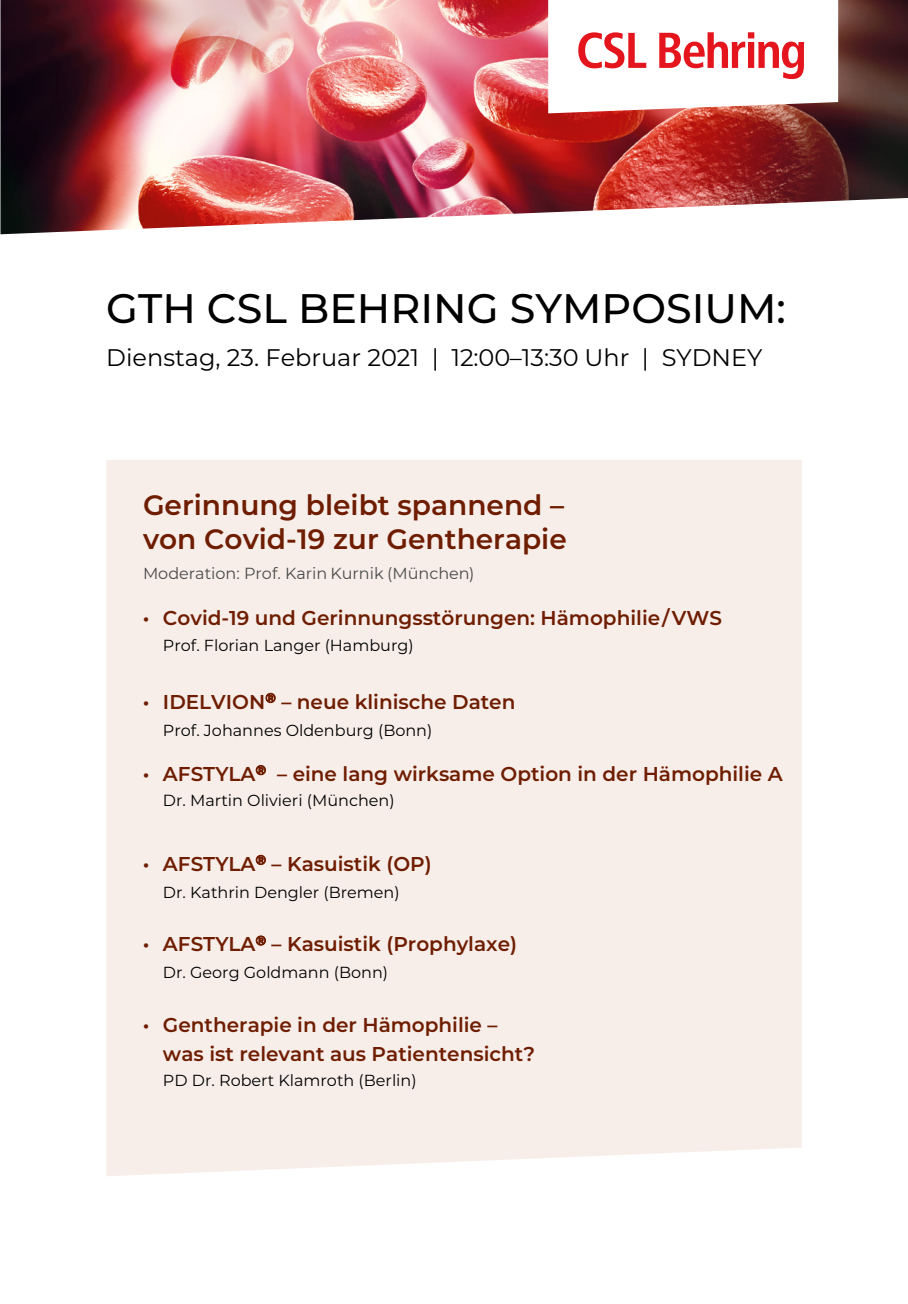
<style>
.page{position:relative;width:908px;height:1304px;background:#fff}
.page>*{position:absolute;margin:0;border:0;box-sizing:border-box;transform-origin:0 0}
.t1{font:500 41.2px "Montserrat";color:#000}
.t2{font:600 28px/33.6px "Montserrat";color:#6f1d00}
.t3{font:24px "Montserrat";color:#000}
.t4{font:600 20px/29.2px "Montserrat";color:#6f1d00}
.t5{font:16px "Montserrat";color:#000}
.t6{font:16px "Montserrat";color:#4a4a49}
.s1{font-style:inherit}
</style>
<div class="page">
<img style="left:0;top:0;width:907px;height:234px">
<div style="left:106px;top:460px;width:695px;height:716px;background:#f7eeea"></div>
<svg style="left:548px;top:0;width:289px;height:113px"></svg>
<p class="t1" style="left:106px;top:280px;width:680px">GTH CSL BEHRING SYMPOSIUM:</p>
<p class="t3" style="left:106px;top:341px;width:657px">Dienstag, 23. Februar 2021 | <span class="s1">12:00</span>–13<span class="s1">:30</span> Uhr | SYDNEY</p>
<p class="t2" style="left:143px;top:487px;width:425px">Gerinnung bleibt spannend – von Covid-19 zur Gentherapie</p>
<p class="t6" style="left:143px;top:562px;width:333px"><span class="s1">Moderation:</span> Prof. Karin Kurnik <span class="s1">(</span>München<span class="s1">)</span></p>
<p class="t4" style="left:143px;top:602px;width:580px">• Covid-19 und Gerinnungsstörungen: Hämophilie/VWS</p>
<p class="t5" style="left:163px;top:634px;width:252px">Prof. Florian Langer (Hamburg)</p>
<p class="t4" style="left:143px;top:686px;width:374px">• IDELVION<sup>®</sup> – neue klinische Daten</p>
<p class="t5" style="left:163px;top:719px;width:271px">Prof. Johannes Oldenburg (Bonn)</p>
<p class="t4" style="left:143px;top:758px;width:641px">• AFSTYLA<sup>®</sup> – eine lang wirksame Option in der Hämophilie A</p>
<p class="t5" style="left:163px;top:789px;width:233px"><span class="s1">Dr. M</span>artin Olivieri (München)</p>
<p class="t4" style="left:143px;top:848px;width:290px">• AFSTYLA<sup>®</sup> – Kasuistik (OP)</p>
<p class="t5" style="left:163px;top:881px;width:238px">Dr. Kathrin Dengler (Bremen)</p>
<p class="t4" style="left:143px;top:929px;width:375px">• AFSTYLA<sup>®</sup> – Kasuistik (Prophylaxe)</p>
<p class="t5" style="left:163px;top:962px;width:226px">Dr. Georg Goldmann (Bonn)</p>
<p class="t4" style="left:163px;top:1009px;width:373px;text-indent:-20px">• Gentherapie in der Hämophilie – was ist relevant aus Patientensicht?</p>
<p class="t5" style="left:163px;top:1070px;width:255px">PD Dr. Robert Klamroth (Berlin)</p>
</div>
